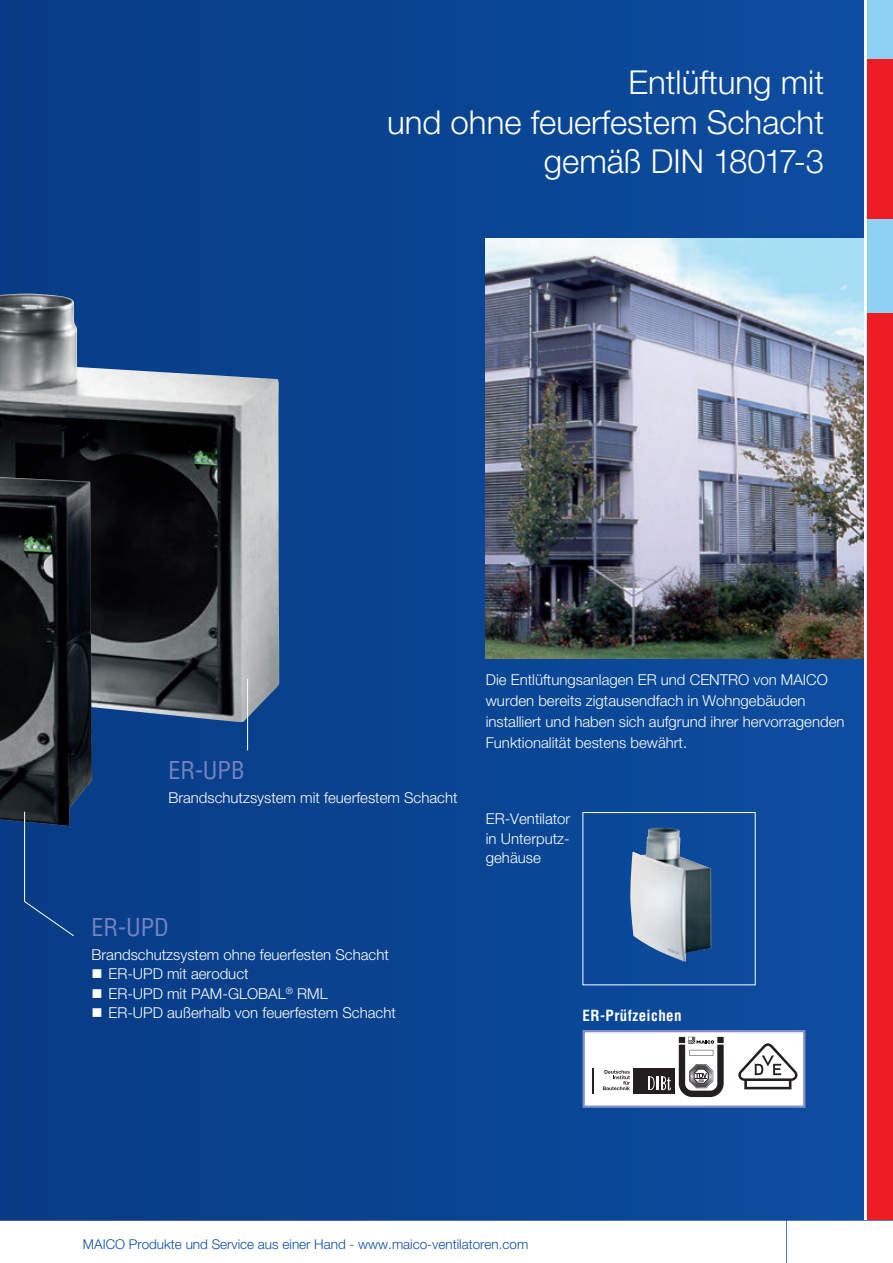
<style>
.page{position:relative;width:893px;height:1263px;background:#fff}
.page>*{position:absolute;margin:0;border:0;box-sizing:border-box;transform-origin:0 0}
.t1{font:300 33px/39.6px "Helvetica Neue LT";color:#fff;text-align:right}
.t2{font:condensed 24px "Helvetica";color:#7584c1}
.t3{font:300 15px/21px "Helvetica Neue LT";color:#fff}
.t4{font:700 condensed 15px "Helvetica";letter-spacing:.03em;color:#fff}
.t5{font:300 13.5px "Helvetica Neue LT";color:#0d4da1}
</style>
<div class="page">
<div style="left:0;top:0;width:863px;height:1221px;background:linear-gradient(to right,#073b84,#0e4ea0)"></div>
<img style="left:486px;top:238px;width:377px;height:420px">
<img style="left:0;top:294px;width:279px;height:428px">
<img style="left:629px;top:828px;width:82px;height:133px">
<img style="left:0;top:476px;width:92px;height:350px">
<svg style="left:24px;top:811px;width:51px;height:126px;background:#0f3e80"></svg>
<hr style="left:247px;top:679px;width:1px;height:71px;background:#fff">
<div style="left:583px;top:1030px;width:222px;height:78px;background:#fff;border:2px solid #838fc7"></div>
<div style="left:633px;top:1068px;width:41px;height:26px;background:#231f20"></div>
<svg style="left:592px;top:1068px;width:1px;height:26px"></svg>
<svg style="left:603px;top:1070px;width:27px;height:20px"></svg>
<svg style="left:648px;top:1076px;width:23px;height:14px"></svg>
<svg style="left:679px;top:1037px;width:45px;height:60px"></svg>
<svg style="left:738px;top:1043px;width:59px;height:46px"></svg>
<div style="left:867px;top:0;width:26px;height:1263px;background:#ee1d23"></div>
<div style="left:0;top:1220px;width:893px;height:43px;background:#fff"></div>
<div style="left:867px;top:0;width:26px;height:58px;background:#8ed0f2"></div>
<div style="left:867px;top:219px;width:26px;height:94px;background:#8ed0f2"></div>
<h1 class="t1" style="left:387px;top:62px;width:439px">Entlüftung mit<br>und ohne feuerfestem Schacht gemäß DIN 18017-3</h1>
<h2 class="t2" style="left:168px;top:755px;width:78px">ER-UPB</h2>
<p class="t3" style="left:168px;top:787px;width:291px">Brandschutzsystem mit feuerfestem Schacht</p>
<h2 class="t2" style="left:92px;top:912px;width:79px">ER-UPD</h2>
<p class="t3" style="left:92px;top:944px;width:299px">Brandschutzsystem ohne feuerfesten Schacht</p>
<p class="t3" style="left:92px;top:963px;width:159px">■ ER-UPD mit aeroduct</p>
<p class="t3" style="left:92px;top:983px;width:238px">■ ER-UPD mit PAM-GLOBAL<sup>®</sup> RML</p>
<p class="t3" style="left:92px;top:1002px;width:306px">■ ER-UPD außerhalb von feuerfestem Schacht</p>
<p class="t3" style="left:486px;top:668px;width:360px">Die Entlüftungsanlagen ER und CENTRO von MAICO wurden bereits zigtausendfach in Wohngebäuden installiert und haben sich aufgrund ihrer hervorragenden Funktionalität bestens bewährt.</p>
<p class="t3" style="left:486px;top:809px;width:86px;line-height:19.5px;text-align:justify">ER-Ventilator in Unterputz&shy;gehäuse</p>
<p class="t4" style="left:583px;top:1006px;width:101px">ER-Prüfzeichen</p>
<p class="t5" style="left:83px;top:1235px;width:447px">MAICO Produkte und Service aus einer Hand - www.maico-ventilatoren.com</p>
</div>
